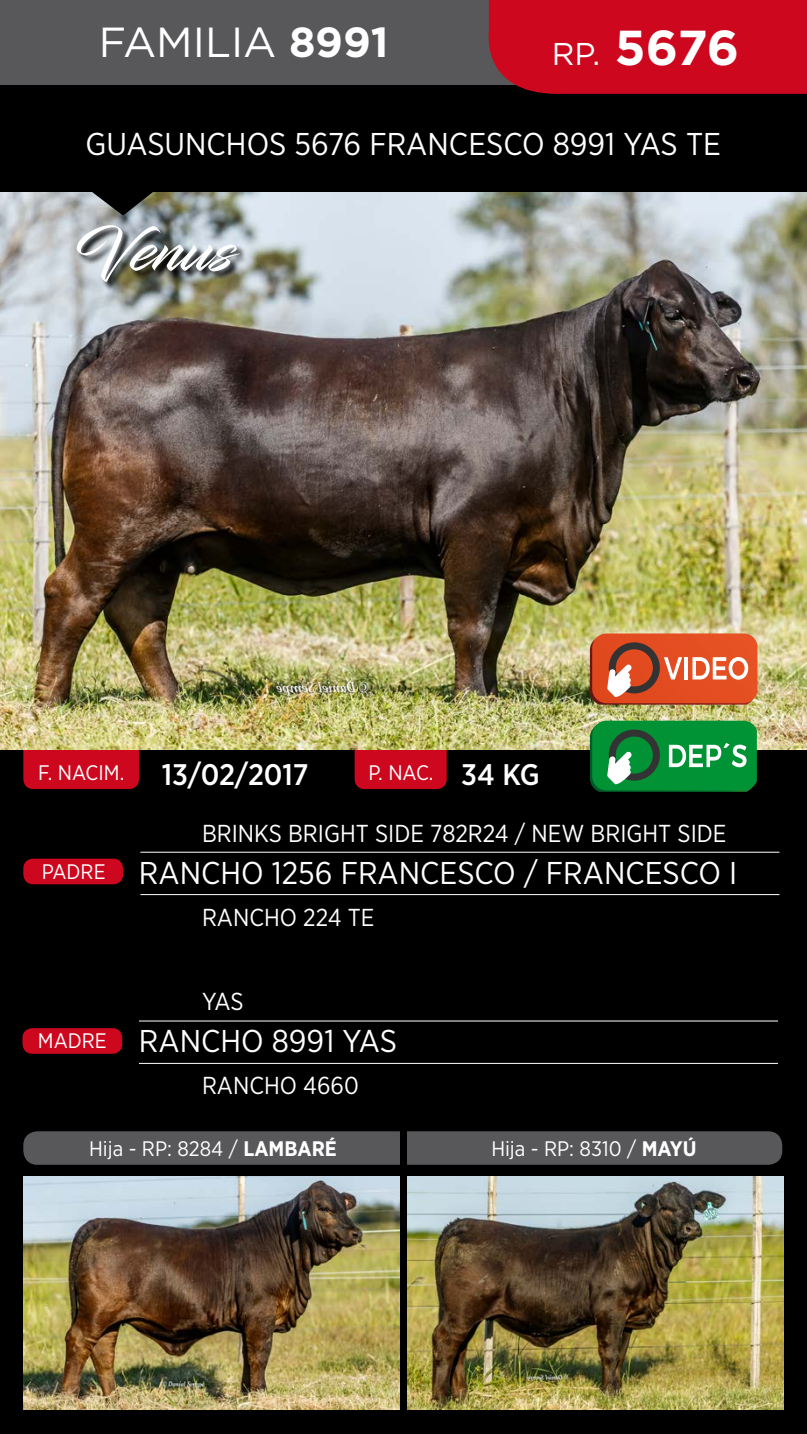
<style>
.page{position:relative;width:807px;height:1434px;background:#fff}
.page>*{position:absolute;margin:0;border:0;box-sizing:border-box;transform-origin:0 0}
.t1{font:63px "Infinite Stroke";color:#fff}
.t2{font:700 49px "Gotham";color:#fff}
.t3{font:42px "Gotham";color:#fff}
.t4{font:31.5px "Gotham Narrow";color:#fff}
.t5{font:500 29.75px "Gotham Narrow";color:#fff}
.t6{font:24.5px "Gotham Narrow";color:#fff}
.t7{font:21px "Gotham Narrow";color:#fff}
.s1{font-weight:700}
.s2{font-weight:400;font-size:31.5px}
</style>
<div class="page">
<div style="left:0;top:749px;width:807px;height:685px;background:#000"></div>
<div style="left:23px;top:858px;width:100px;height:26px;background:#cd071e;border-radius:10px"></div>
<div style="left:22px;top:1028px;width:100px;height:26px;background:#cd071e;border-radius:10px"></div>
<hr style="left:140px;top:852px;width:639px;height:1px;background:#fff">
<hr style="left:139px;top:1020px;width:639px;height:1px;background:#fff">
<hr style="left:140px;top:894px;width:639px;height:1px;background:#fff">
<hr style="left:139px;top:1063px;width:639px;height:1px;background:#fff">
<div style="left:23px;top:1131px;width:759px;height:34px;background:#58585a;border-radius:14px"></div>
<div style="left:400px;top:1116px;width:7px;height:318px;background:#000"></div>
<div style="left:23px;top:717px;width:116px;height:72px;background:#cd071e;border-radius:10px"></div>
<div style="left:354px;top:717px;width:92px;height:72px;background:#cd071e;border-radius:10px"></div>
<div style="left:0;top:0;width:807px;height:85px;background:#58585a"></div>
<div style="left:0;top:85px;width:807px;height:115px;background:#000"></div>
<div style="left:488px;top:0;width:319px;height:94px;background:#cd071e"></div>
<img style="left:0;top:192px;width:807px;height:557px">
<img style="left:23px;top:1176px;width:377px;height:233px">
<img style="left:407px;top:1176px;width:376px;height:233px">
<svg style="left:77px;top:225px;width:173px;height:66px;background:#878c89"></svg>
<svg style="left:86px;top:192px;width:73px;height:24px"></svg>
<svg style="left:590px;top:633px;width:167px;height:71px;background:#d7603d"></svg>
<svg style="left:590px;top:720px;width:166px;height:72px;background:#22954b"></svg>
<h3 class="t3" style="left:99px;top:15px;width:291px">FAMILIA <span class="s1">8991</span></h3>
<h2 class="t2" style="left:552px;top:15px;width:189px"><span class="s2">RP.</span> 5676</h2>
<p class="t4" style="left:85px;top:125px;width:637px">GUASUNCHOS 5676 FRANCESCO 8991 YAS TE</p>
<h1 class="t1" style="left:75px;top:211px;width:165px">Venus</h1>
<p class="t5" style="left:162px;top:756px;width:148px">13/02/2017</p>
<p class="t5" style="left:461px;top:756px;width:80px">34 KG</p>
<p class="t7" style="left:38px;top:759px;width:88px">F. NACIM.</p>
<p class="t7" style="left:368px;top:759px;width:67px">P. NAC.</p>
<p class="t7" style="left:42px;top:858px;width:65px">PADRE</p>
<p class="t7" style="left:38px;top:1028px;width:70px">MADRE</p>
<p class="t6" style="left:202px;top:818px;width:526px">BRINKS BRIGHT SIDE 782R24 / NEW BRIGHT SIDE</p>
<p class="t4" style="left:139px;top:853px;width:600px">RANCHO 1256 FRANCESCO / FRANCESCO I</p>
<p class="t6" style="left:202px;top:902px;width:174px">RANCHO 224 TE</p>
<p class="t6" style="left:202px;top:986px;width:43px">YAS</p>
<p class="t4" style="left:139px;top:1021px;width:259px">RANCHO 8991 YAS</p>
<p class="t6" style="left:202px;top:1070px;width:158px">RANCHO 4660</p>
<p class="t7" style="left:89px;top:1135px;width:249px">HIJA - RP: 8284 / <span class="s1">LAMBARÉ</span></p>
<p class="t7" style="left:491px;top:1135px;width:207px">HIJA - RP: 8310 / <span class="s1">MAYÚ</span></p>
</div>
